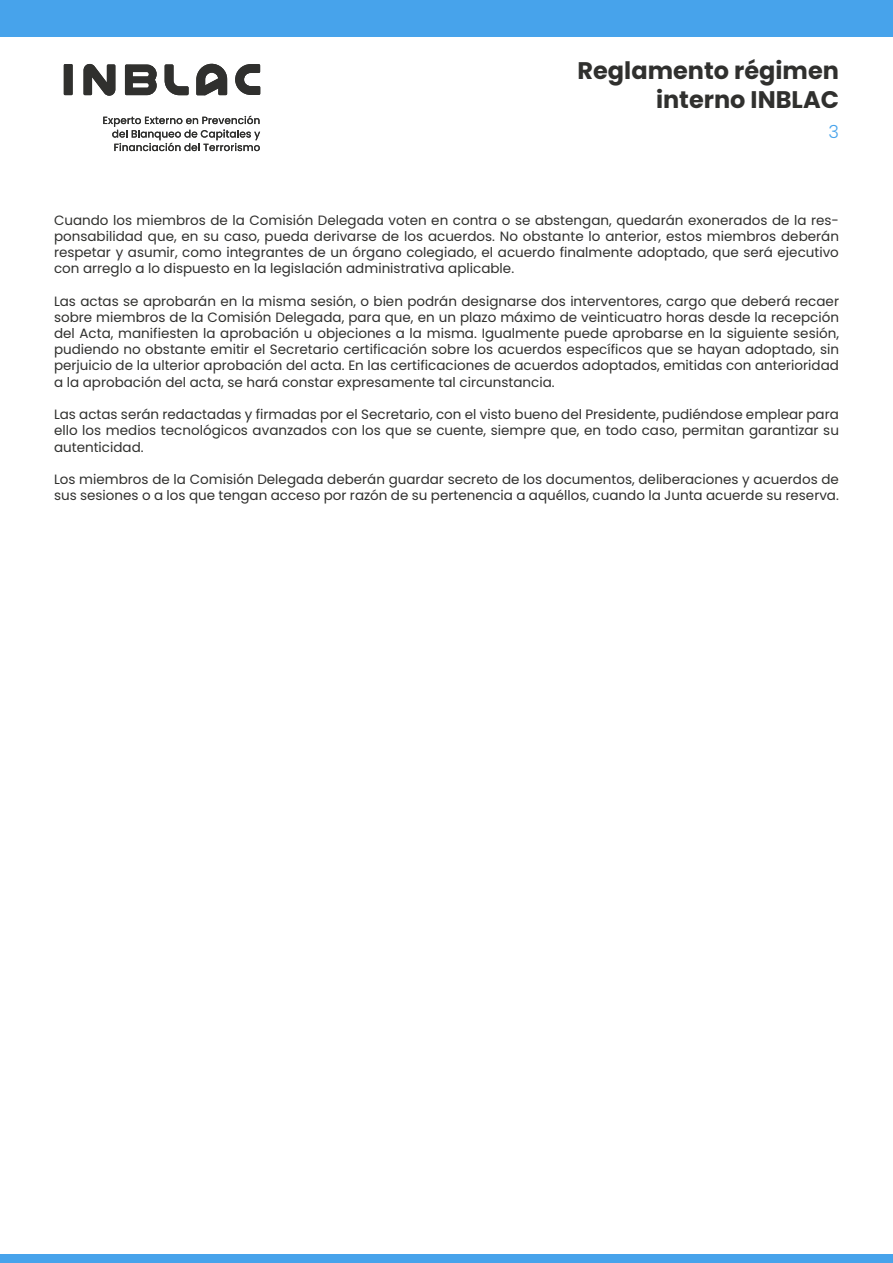
<style>
.page{position:relative;width:893px;height:1263px;background:#fff}
.page>*{position:absolute;margin:0;border:0;box-sizing:border-box;transform-origin:0 0}
.t1{font:700 24px/28.8px "Poppins";color:#30302e;text-align:right}
.t2{font:300 18px "Poppins";color:#47a3eb}
.t3{font:13.5px/16.2px "Poppins";color:#30302e;text-align:justify}
</style>
<div class="page">
<div style="left:0;top:1254px;width:893px;height:9px;background:#47a3eb"></div>
<div style="left:0;top:0;width:893px;height:36px;background:#47a3eb"></div>
<svg style="left:125px;top:65px;width:32px;height:30px"></svg>
<svg style="left:165px;top:64px;width:24px;height:31px"></svg>
<svg style="left:84px;top:63px;width:31px;height:33px"></svg>
<div style="left:64px;top:64px;width:9px;height:31px;background:#30302e"></div>
<svg style="left:196px;top:63px;width:31px;height:32px"></svg>
<svg style="left:235px;top:64px;width:25px;height:31px"></svg>
<svg style="left:103px;top:116px;width:157px;height:35px"></svg>
<h1 class="t1" style="left:578px;top:57px;width:263px">Reglamento régimen interno INBLAC</h1>
<h2 class="t2" style="left:828px;top:121px;width:12px">3</h2>
<p class="t3" style="left:54px;top:212px;width:786px">Cuando los miembros de la Comisión Delegada voten en contra o se abstengan, quedarán exonerados de la res&shy;ponsabilidad que, en su caso, pueda derivarse de los acuerdos. No obstante lo anterior, estos miembros deberán respetar y asumir, como integrantes de un órgano colegiado, el acuerdo finalmente adoptado, que será ejecutivo con arreglo a lo dispuesto en la legislación administrativa aplicable.</p>
<p class="t3" style="left:54px;top:293px;width:786px">Las actas se aprobarán en la misma sesión, o bien podrán designarse dos interventores, cargo que deberá recaer sobre miembros de la Comisión Delegada, para que, en un plazo máximo de veinticuatro horas desde la recepción del Acta, manifiesten la aprobación u objeciones a la misma. Igualmente puede aprobarse en la siguiente sesión, pudiendo no obstante emitir el Secretario certificación sobre los acuerdos específicos que se hayan adoptado, sin perjuicio de la ulterior aprobación del acta. En las certificaciones de acuerdos adoptados, emitidas con anterioridad a la aprobación del acta, se hará constar expresamente tal circunstancia.</p>
<p class="t3" style="left:54px;top:406px;width:786px">Las actas serán redactadas y firmadas por el Secretario, con el visto bueno del Presidente, pudiéndose emplear para ello los medios tecnológicos avanzados con los que se cuente, siempre que, en todo caso, permitan garantizar su autenticidad.</p>
<p class="t3" style="left:54px;top:471px;width:786px">Los miembros de la Comisión Delegada deberán guardar secreto de los documentos, deliberaciones y acuerdos de sus sesiones o a los que tengan acceso por razón de su pertenencia a aquéllos, cuando la Junta acuerde su reserva.</p>
</div>
